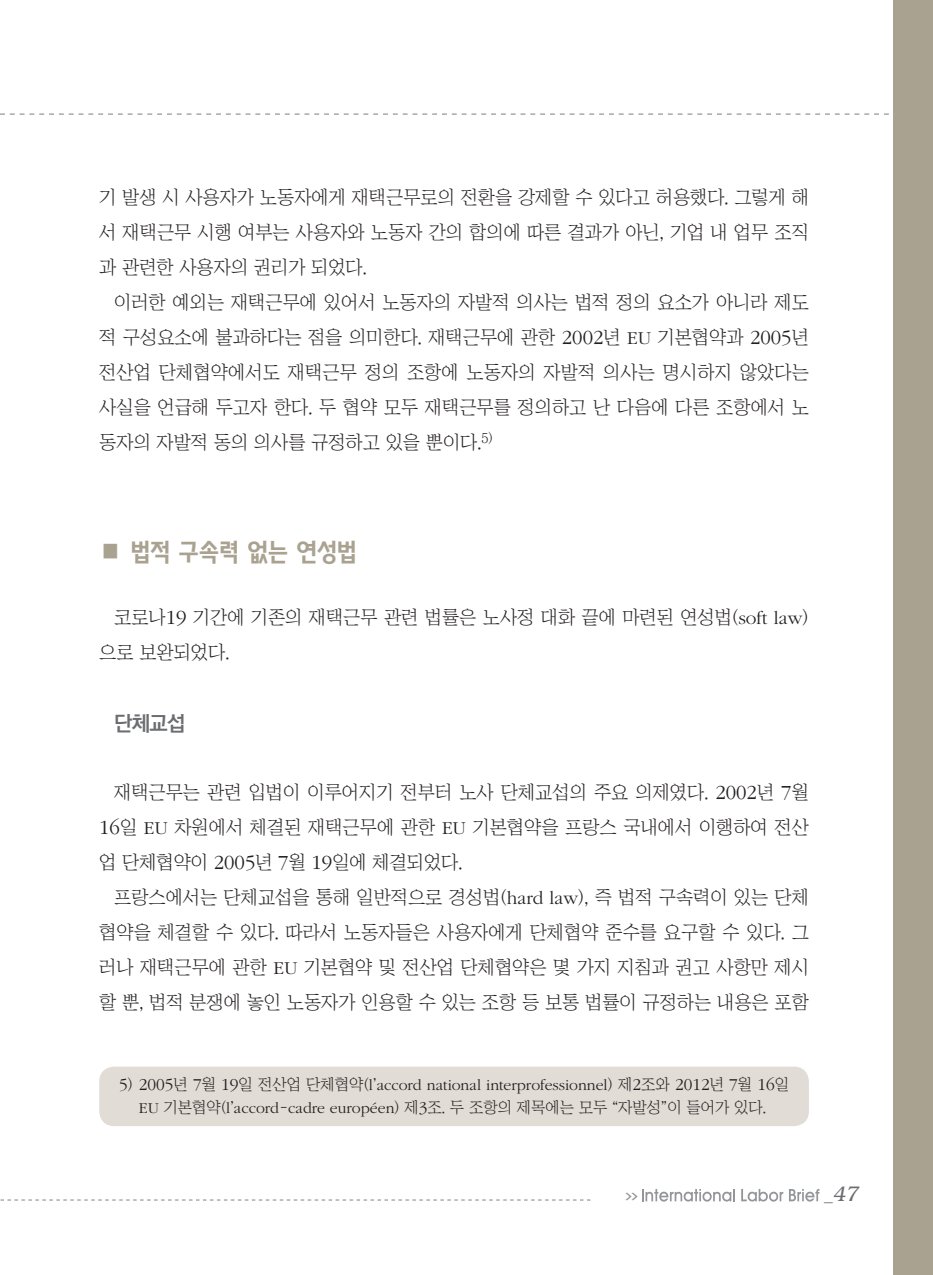
<style>
.page{position:relative;width:933px;height:1275px;background:#fff}
.page>*{position:absolute;margin:0;border:0;box-sizing:border-box;transform-origin:0 0}
.서론{font:24.5px "KBI Zfor SM Esgo H";letter-spacing:-.025em;color:#aaa291}
.중제목{font:700 21px "Ko Pub Dotum";color:#6c6d70}
.t1{font:italic 300 21px "Bookman";color:#6c6d70}
.본문{font:18.9px/35px "Chosunilbo NM";color:#231f20;text-align:justify}
.각주{font:300 15.75px/22.8px "ITC Garamond Std";color:#231f20;text-align:center}
.t2{font:700 7.88px "Ko Pub Dotum";color:#939598;scale:2 1}
.s1{font-family:"ITC Garamond Std";font-weight:300;font-size:20.82px}
.s2{font-family:"ITC Garamond Std";font-weight:300}
.s3{font-size:17.32px}
.s4{font-family:"Chosunilbo NM";font-weight:400}
.s5{font-family:"Helvetica";font-weight:400;font-style:normal;font-size:17.5px}
</style>
<div class="page">
<svg style="left:0;top:113px;width:889px;height:2px"></svg>
<div style="left:893px;top:0;width:40px;height:1275px;background:#aaa291"></div>
<svg style="left:0;top:1199px;width:590px;height:1px"></svg>
<svg style="left:642px;top:1189px;width:93px;height:13px"></svg>
<svg style="left:741px;top:1189px;width:42px;height:13px"></svg>
<svg style="left:789px;top:1189px;width:30px;height:12px"></svg>
<div style="left:99px;top:1067px;width:710px;height:59px;background:#e1dcd5;border-radius:15px"></div>
<p class="본문" style="left:99px;top:179px;width:711px">기 발생 시 사용자가 노동자에게 재택근무로의 전환을 강제할 수 있다고 허용했다. 그렇게 해 서 재택근무 시행 여부는 사용자와 노동자 간의 합의에 따른 결과가 아닌, 기업 내 업무 조직 과 관련한 사용자의 권리가 되었다.</p>
<p class="본문" style="left:99px;top:284px;width:711px;text-indent:15px">이러한 예외는 재택근무에 있어서 노동자의 자발적 의사는 법적 정의 요소가 아니라 제도 적 구성요소에 불과하다는 점을 의미한다. 재택근무에 관한 <span class="s1">2002</span>년 <span class="s2">EU</span> 기본협약과 <span class="s1">2005</span>년 전산업 단체협약에서도 재택근무 정의 조항에 노동자의 자발적 의사는 명시하지 않았다는 사실을 언급해 두고자 한다. 두 협약 모두 재택근무를 정의하고 난 다음에 다른 조항에서 노 동자의 자발적 동의 의사를 규정하고 있을 뿐이다.<sup>5)</sup></p>
<p class="서론" style="left:99px;top:537px;width:259px">■ 법적 구속력 없는 연성법</p>
<p class="본문" style="left:99px;top:599px;width:711px;text-indent:15px">코로나<span class="s1">19</span> 기간에 기존의 재택근무 관련 법률은 노사정 대화 끝에 마련된 연성법(<span class="s2">soft law</span>) 으로 보완되었다.</p>
<p class="중제목" style="left:114px;top:713px;width:73px">단체교섭</p>
<p class="본문" style="left:99px;top:774px;width:711px;text-indent:15px">재택근무는 관련 입법이 이루어지기 전부터 노사 단체교섭의 주요 의제였다. <span class="s1">2002</span>년 <span class="s1">7</span>월 <span class="s1">16</span>일 <span class="s2">EU</span> 차원에서 체결된 재택근무에 관한 <span class="s2">EU</span> 기본협약을 프랑스 국내에서 이행하여 전산 업 단체협약이 <span class="s1">2005</span>년 <span class="s1">7</span>월 <span class="s1">19</span>일에 체결되었다.</p>
<p class="본문" style="left:99px;top:879px;width:711px;text-indent:15px">프랑스에서는 단체교섭을 통해 일반적으로 경성법(<span class="s2">hard law</span>), 즉 법적 구속력이 있는 단체 협약을 체결할 수 있다. 따라서 노동자들은 사용자에게 단체협약 준수를 요구할 수 있다. 그 러나 재택근무에 관한 <span class="s2">EU</span> 기본협약 및 전산업 단체협약은 몇 가지 지침과 권고 사항만 제시 할 뿐, 법적 분쟁에 놓인 노동자가 인용할 수 있는 조항 등 보통 법률이 규정하는 내용은 포함</p>
<p class="각주" style="left:119px;top:1074px;width:671px"><span class="s3">5</span><span class="s4">)</span> <span class="s3">2005</span><span class="s4">년</span> <span class="s3">7</span><span class="s4">월</span> <span class="s3">19</span><span class="s4">일 전산업 단체협약(</span>l<span class="s4">’</span>accord national interprofessionnel<span class="s4">) 제</span><span class="s3">2</span><span class="s4">조와</span> <span class="s3">2012</span><span class="s4">년</span> <span class="s3">7</span><span class="s4">월</span> <span class="s3">16</span><span class="s4">일<br></span>EU <span class="s4">기본협약(</span>l<span class="s4">’</span>accord<span class="s4">-</span>cadre européen<span class="s4">) 제</span><span class="s3">3</span><span class="s4">조. 두 조항의 제목에는 모두 “자발성”이 들어가 있다.</span></p>
<p class="t2" style="left:625px;top:1192px;width:8px">&gt;&gt;</p>
<p class="t1" style="left:824px;top:1182px;width:36px"><span class="s5">_</span>47</p>
</div>
